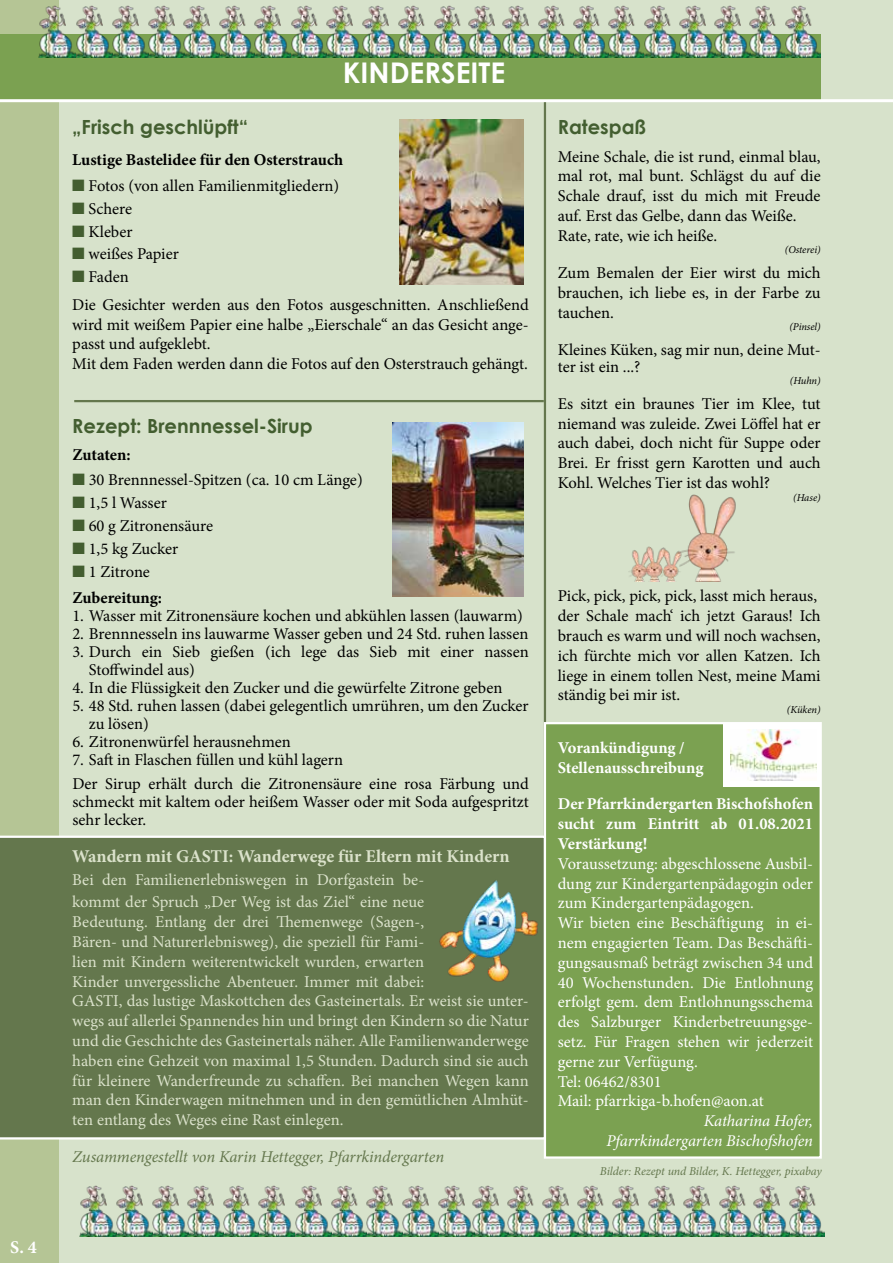
<style>
.page{position:relative;width:893px;height:1263px;background:#d7e2cb}
.page>*{position:absolute;margin:0;border:0;box-sizing:border-box;transform-origin:0 0}
.t1{font:700 28.5px "Century Gothic";color:#fff}
.t2{font:700 19.5px "Century Gothic";color:#435e30}
.t3{font:700 18px "Minion Pro";color:#dbe2cb}
.t4{font:700 18px "Minion Pro";color:#fff}
.t5{font:16.5px/19.8px "Minion Pro";color:#000}
.t6{font:16.5px/19.8px "Minion Pro";color:#dbe2cb}
.t7{font:16.5px/19.8px "Minion Pro";color:#fff}
.t8{font:700 16.5px/19.8px "Minion Pro";color:#fff}
.t9{font:700 16.5px/25.8px "Minion Pro";letter-spacing:-.005em;color:#000}
.t10{font:italic 16.5px "Minion Pro";letter-spacing:-.01em;color:#64774d}
.t11{font:italic 16.5px/19.8px "Minion Pro";letter-spacing:-.01em;color:#fff;text-align:right}
.t12{font:italic 12px "Minion Pro";letter-spacing:-.005em;color:#64774d}
.t13{font:italic 10.5px "Minion Pro";letter-spacing:-.005em;color:#000}
.s1{color:#435e30}
.s2{font-weight:400}
</style>
<div class="page">
<div style="left:0;top:0;width:58px;height:1263px;background:#b5c595"></div>
<div style="left:0;top:34px;width:821px;height:67px;background:#7ba151"></div>
<hr style="left:0;top:99px;width:893px;height:3px;background:#fff">
<hr style="left:544px;top:102px;width:2px;height:864px;background:#64774d">
<hr style="left:74px;top:400px;width:470px;height:2px;background:#64774d">
<img style="left:393px;top:422px;width:130px;height:174px">
<div style="left:0;top:836px;width:544px;height:303px;background:#64774d"></div>
<img style="left:437px;top:874px;width:104px;height:109px">
<img style="left:400px;top:119px;width:123px;height:165px">
<img style="left:628px;top:494px;width:108px;height:87px">
<div style="left:544px;top:722px;width:278px;height:437px;background:#7ba151;border:2px solid #fff"></div>
<div style="left:723px;top:723px;width:98px;height:63px;background:#fff"></div>
<img style="left:730px;top:729px;width:86px;height:52px">
<img style="left:39px;top:6px;width:214px;height:51px">
<img style="left:253px;top:6px;width:215px;height:51px">
<img style="left:468px;top:6px;width:34px;height:51px">
<img style="left:502px;top:6px;width:35px;height:51px">
<img style="left:537px;top:6px;width:35px;height:51px">
<img style="left:572px;top:6px;width:35px;height:51px">
<img style="left:607px;top:6px;width:141px;height:51px">
<img style="left:748px;top:6px;width:73px;height:51px">
<img style="left:80px;top:1185px;width:142px;height:52px">
<img style="left:222px;top:1185px;width:179px;height:52px">
<img style="left:401px;top:1185px;width:71px;height:52px">
<img style="left:472px;top:1185px;width:34px;height:52px">
<img style="left:506px;top:1185px;width:35px;height:52px">
<img style="left:541px;top:1185px;width:35px;height:52px">
<img style="left:576px;top:1185px;width:35px;height:52px">
<img style="left:611px;top:1185px;width:107px;height:52px">
<img style="left:718px;top:1185px;width:34px;height:52px">
<img style="left:752px;top:1185px;width:73px;height:52px">
<p class="t4" style="left:10px;top:1234px;width:28px">S. 4</p>
<p class="t2" style="left:72px;top:114px;width:177px">„Frisch geschlüpft“</p>
<h1 class="t1" style="left:343px;top:55px;width:164px">KINDERSEITE</h1>
<p class="t9" style="left:72px;top:147px;width:272px">Lustige Bastelidee für den Osterstrauch</p>
<p class="t5" style="left:72px;top:176px;width:269px"><span class="s1">■</span> Fotos (von allen Familienmitgliedern)</p>
<p class="t5" style="left:72px;top:199px;width:61px"><span class="s1">■</span> Schere</p>
<p class="t5" style="left:72px;top:221px;width:62px"><span class="s1">■</span> Kleber</p>
<p class="t5" style="left:72px;top:244px;width:108px"><span class="s1">■</span> weißes Papier</p>
<p class="t5" style="left:72px;top:263px;width:458px;line-height:27.6px"><span class="s1">■</span> Faden<br>Die Gesichter werden aus den Fotos ausgeschnitten. Anschließend</p>
<p class="t5" style="left:72px;top:314px;width:458px">wird mit weißem Papier eine halbe „Eierschale“ an das Gesicht ange&shy;passt und aufgeklebt.<br>Mit dem Faden werden dann die Fotos auf den Osterstrauch gehängt.</p>
<p class="t2" style="left:72px;top:414px;width:242px">Rezept: Brennnessel-Sirup</p>
<p class="t9" style="left:72px;top:441px;width:60px">Zutaten:</p>
<p class="t5" style="left:72px;top:470px;width:292px"><span class="s1">■</span> 30 Brennnessel-Spitzen (ca. 10 cm Länge)</p>
<p class="t5" style="left:72px;top:493px;width:96px"><span class="s1">■</span> 1,5 l Wasser</p>
<p class="t5" style="left:72px;top:516px;width:142px"><span class="s1">■</span> 60 g Zitronensäure</p>
<p class="t5" style="left:72px;top:539px;width:107px"><span class="s1">■</span> 1,5 kg Zucker</p>
<p class="t9" style="left:72px;top:558px;width:91px"><span class="s1">■</span> <span class="s2">1 Zitrone<br></span>Zubereitung:</p>
<p class="t5" style="left:72px;top:605px;width:452px">1. Wasser mit Zitronensäure kochen und abkühlen lassen (lauwarm)</p>
<p class="t5" style="left:72px;top:623px;width:457px">2. Brennnesseln ins lauwarme Wasser geben und 24 Std. ruhen lassen</p>
<p class="t5" style="left:89px;top:642px;width:441px;line-height:18px;text-indent:-16px">3. Durch ein Sieb gießen (ich lege das Sieb mit einer nassen<br>Stoffwindel aus)</p>
<p class="t5" style="left:72px;top:677px;width:432px">4. In die Flüssigkeit den Zucker und die gewürfelte Zitrone geben</p>
<p class="t5" style="left:89px;top:696px;width:441px;line-height:18px;text-indent:-16px">5. 48 Std. ruhen lassen (dabei gelegentlich umrühren, um den Zucker zu lösen)</p>
<p class="t5" style="left:72px;top:731px;width:220px">6. Zitronenwürfel herausnehmen</p>
<p class="t5" style="left:72px;top:747px;width:458px;line-height:24px">7. Saft in Flaschen füllen und kühl lagern<br>Der Sirup erhält durch die Zitronensäure eine rosa Färbung und</p>
<p class="t5" style="left:72px;top:792px;width:458px;line-height:18px">schmeckt mit kaltem oder heißem Wasser oder mit Soda aufgespritzt sehr lecker.</p>
<p class="t3" style="left:72px;top:843px;width:439px">Wandern mit GASTI: Wanderwege für Eltern mit Kindern</p>
<p class="t6" style="left:72px;top:868px;width:353px;line-height:22.8px">Bei den Familienerlebniswegen in Dorfgastein be&shy;kommt der Spruch „Der Weg ist das Ziel“ eine neue</p>
<p class="t6" style="left:72px;top:912px;width:458px">Bedeutung. Entlang der drei Themenwege (Sagen-,<br>Bären- und Naturerlebnisweg), die speziell für Fami-<br>lien mit Kindern weiterentwickelt wurden, erwarten<br>Kinder unvergessliche Abenteuer. Immer mit dabei:<br>GASTI, das lustige Maskottchen des Gasteinertals. Er weist sie unter&shy;wegs auf allerlei Spannendes hin und bringt den Kindern so die Natur und die Geschichte des Gasteinertals näher. Alle Familienwanderwege haben eine Gehzeit von maximal 1,5 Stunden. Dadurch sind sie auch für kleinere Wanderfreunde zu schaffen. Bei manchen Wegen kann man den Kinderwagen mitnehmen und in den gemütlichen Almhüt&shy;ten entlang des Weges eine Rast einlegen.</p>
<p class="t10" style="left:72px;top:1145px;width:373px">Zusammengestellt von Karin Hettegger, Pfarrkindergarten</p>
<p class="t2" style="left:558px;top:114px;width:90px">Ratespaß</p>
<p class="t5" style="left:558px;top:146px;width:264px">Meine Schale, die ist rund, einmal blau, mal rot, mal bunt. Schlägst du auf die Schale drauf, isst du mich mit Freude auf. Erst das Gelbe, dann das Weiße.<br>Rate, rate, wie ich heiße.</p>
<p class="t13" style="left:785px;top:243px;width:37px">(Osterei)</p>
<p class="t5" style="left:558px;top:263px;width:264px;text-align:justify">Zum Bemalen der Eier wirst du mich brauchen, ich liebe es, in der Farbe zu tauchen.</p>
<p class="t13" style="left:789px;top:320px;width:33px">(Pinsel)</p>
<p class="t5" style="left:558px;top:341px;width:264px;line-height:16.8px">Kleines Küken, sag mir nun, deine Mut&shy;ter ist ein ...?</p>
<p class="t13" style="left:790px;top:374px;width:32px">(Huhn)</p>
<p class="t5" style="left:558px;top:394px;width:264px;text-align:justify">Es sitzt ein braunes Tier im Klee, tut niemand was zuleide. Zwei Löffel hat er auch dabei, doch nicht für Suppe oder Brei. Er frisst gern Karotten und auch Kohl. Welches Tier ist das wohl?</p>
<p class="t13" style="left:793px;top:490px;width:29px">(Hase)</p>
<p class="t5" style="left:558px;top:586px;width:264px">Pick, pick, pick, pick, lasst mich heraus, der Schale mach‘ ich jetzt Garaus! Ich brauch es warm und will noch wachsen, ich fürchte mich vor allen Katzen. Ich liege in einem tollen Nest, meine Mami ständig bei mir ist.</p>
<p class="t13" style="left:787px;top:702px;width:35px">(Küken)</p>
<p class="t8" style="left:558px;top:737px;width:147px">Vorankündigung /<br>Stellenausschreibung</p>
<p class="t8" style="left:558px;top:794px;width:257px;text-align:justify">Der Pfarrkindergarten Bischofshofen sucht zum Eintritt ab 01.08.2021<br>Verstärkung!</p>
<p class="t7" style="left:558px;top:854px;width:257px">Voraussetzung: abgeschlossene Ausbil&shy;dung zur Kindergartenpädagogin oder zum Kindergartenpädagogen.<br>Wir bieten eine Beschäftigung in ei&shy;nem engagierten Team. Das Beschäfti&shy;gungsausmaß beträgt zwischen 34 und 40 Wochenstunden. Die Entlohnung erfolgt gem. dem Entlohnungsschema des Salzburger Kinderbetreuungsge&shy;setz. Für Fragen stehen wir jederzeit gerne zur Verfügung.<br>Tel: 06462/8301<br>Mail: pfarrkiga-b.hofen@aon.at</p>
<p class="t11" style="left:606px;top:1111px;width:208px">Katharina Hofer,<br>Pfarrkindergarten Bischofshofen</p>
<p class="t12" style="left:600px;top:1163px;width:223px">Bilder: Rezept und Bilder, K. Hettegger, pixabay</p>
</div>
